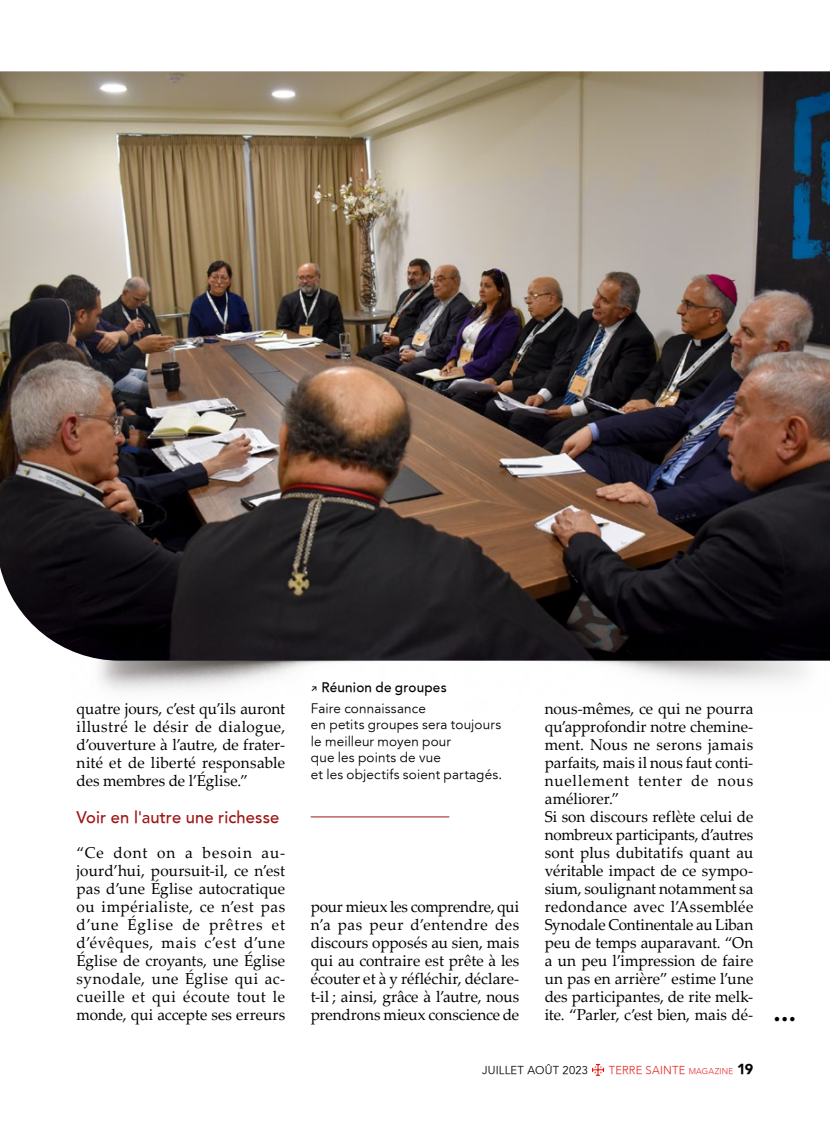
<style>
.page{position:relative;width:830px;height:1127px;background:#fff}
.page>*{position:absolute;margin:0;border:0;box-sizing:border-box;transform-origin:0 0}
.t1{font:500 16.5px "Avenir";letter-spacing:.005em;color:#9d1516}
.t2{font:15.75px/18px "Palatino Linotype";letter-spacing:.005em;color:#000;text-align:justify}
.t3{font:700 15.75px "Palatino Linotype";color:#000}
.t4{font:300 13.5px/16.5px "Avenir 45";letter-spacing:.01em;color:#000}
.t5{font:500 13.5px "Avenir";letter-spacing:.015em;color:#000}
.t6{font:300 11.25px "Avenir";letter-spacing:.02em;color:#e3231d}
.t7{font:300 11.25px "Avenir 45";letter-spacing:.02em;color:#000}
.s1{font-family:"Alegreya Sans"}
.s2{font-size:8.25px}
.s3{font-weight:900;font-size:14.25px;color:#000}
</style>
<div class="page">
<svg style="left:592px;top:1064px;width:12px;height:12px"></svg>
<img style="left:99px;top:661px;width:706px;height:19px">
<div style="left:37px;top:664px;width:754px;height:397px;background:#fff"></div>
<img style="left:0;top:71px;width:829px;height:590px">
<hr style="left:310px;top:816px;width:139px;height:1px;background:#9d1516">
<p class="t2" style="left:77px;top:699px;width:210px">quatre jours, c’est qu’ils auront illustré le désir de dialogue, d’ouverture à l’autre, de frater&shy;nité et de liberté responsable des membres de l’Église.”</p>
<p class="t1" style="left:77px;top:807px;width:204px">Voir en l'autre une richesse</p>
<p class="t2" style="left:77px;top:843px;width:210px">“Ce dont on a besoin au&shy;jourd’hui, poursuit-il, ce n’est pas d’une Église autocratique ou impérialiste, ce n’est pas d’une Église de prêtres et d’évêques, mais c’est d’une Église de croyants, une Église synodale, une Église qui ac&shy;cueille et qui écoute tout le monde, qui accepte ses erreurs</p>
<p class="t5" style="left:311px;top:679px;width:137px"><span class="s1">↗</span> Réunion de groupes</p>
<p class="t4" style="left:311px;top:700px;width:193px">Faire connaissance<br>en petits groupes sera toujours le meilleur moyen pour<br>que les points de vue<br>et les objectifs soient partagés.</p>
<p class="t2" style="left:310px;top:897px;width:210px">pour mieux les comprendre, qui n’a pas peur d’entendre des discours opposés au sien, mais qui au contraire est prête à les écouter et à y réfléchir, déclare&shy;t-il ; ainsi, grâce à l’autre, nous prendrons mieux conscience de</p>
<p class="t2" style="left:544px;top:699px;width:210px;text-align:left">nous-mêmes, ce qui ne pourra qu’approfondir notre chemine&shy;ment. Nous ne serons jamais parfaits, mais il nous faut conti&shy;nuellement tenter de nous améliorer.”<br>Si son discours reflète celui de nombreux participants, d’autres sont plus dubitatifs quant au véritable impact de ce sympo&shy;sium, soulignant notamment sa redondance avec l’Assemblée<br>Synodale Continentale au Liban peu de temps auparavant. “On a un peu l’impression de faire un pas en arrière” estime l’une des participantes, de rite melk&shy;ite. “Parler, c’est bien, mais dé-</p>
<p class="t7" style="left:482px;top:1064px;width:107px">Jui llet août 2023</p>
<p class="t6" style="left:608px;top:1064px;width:146px">TERRE SAINTE <span class="s2">MAGAZINE</span> <span class="s3">19</span></p>
<p class="t3" style="left:772px;top:1008px;width:26px">•••</p>
</div>
